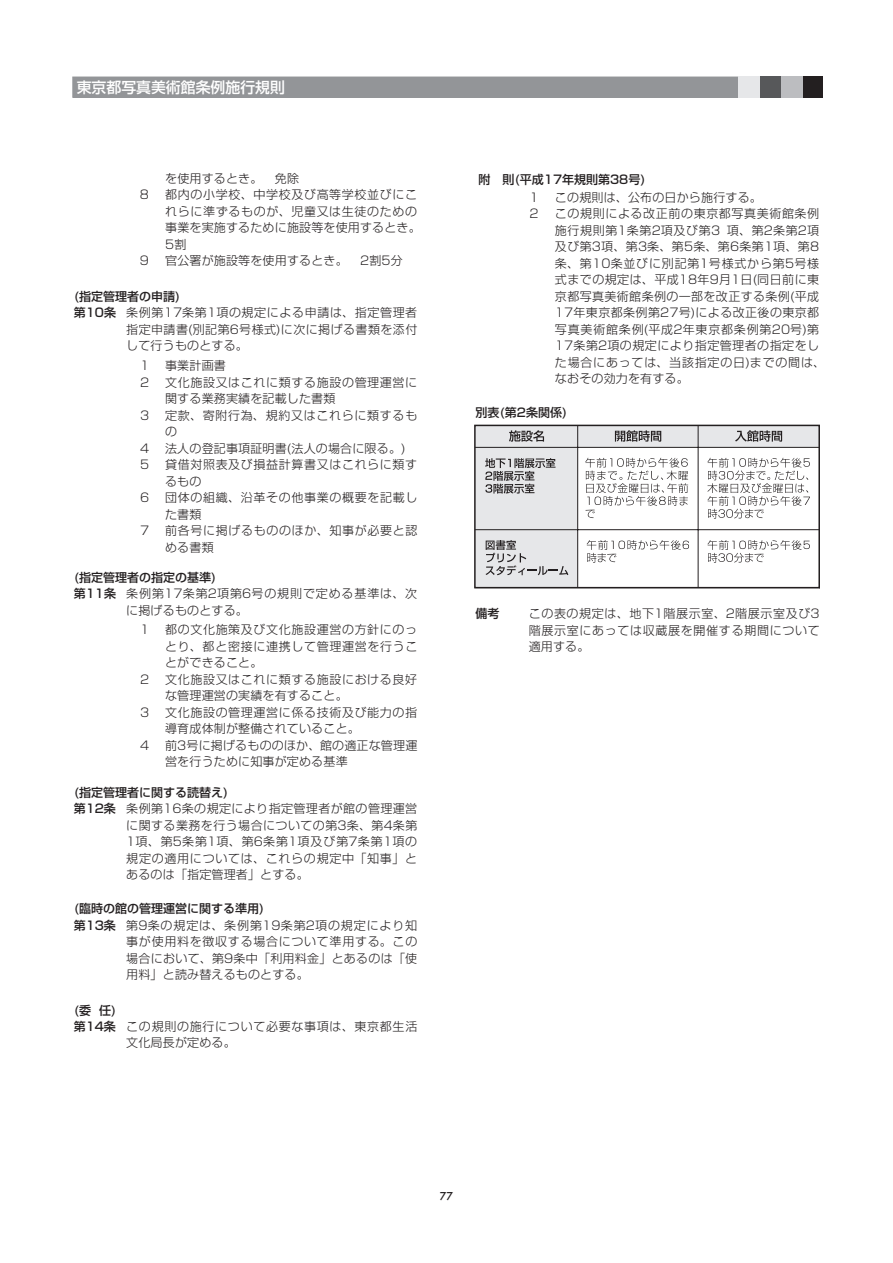
<style>
.page{position:relative;width:893px;height:1263px;background:#fff}
.page>*{position:absolute;margin:0;border:0;box-sizing:border-box;transform-origin:0 0}
.t1{font:500 14.85px "Shin Go Pro";color:#fff}
.t2{font:300 12px/16.5px "Shin Go Pro";letter-spacing:.04em;color:#231f20}
.t3{font:300 12px/16.5px "Shin Go Pro";letter-spacing:.015em;color:#231f20}
.t4{font:500 12px "Shin Go Pro";color:#231f20}
.t5{font:300 12px/16.5px "Shin Go Pro";letter-spacing:.06em;color:#231f20}
.t6{font:500 10.65px "Futura";color:#231f20}
</style>
<div class="page">
<div style="left:475px;top:426px;width:102px;height:162px;background:#e6e7e9"></div>
<div style="left:475px;top:426px;width:344px;height:21px;background:#e6e7e9"></div>
<hr style="left:475px;top:447px;width:345px;height:1px;background:#231f20">
<hr style="left:475px;top:425px;width:345px;height:1px;background:#231f20">
<hr style="left:475px;top:529px;width:345px;height:1px;background:#231f20">
<hr style="left:475px;top:587px;width:345px;height:1px;background:#231f20">
<hr style="left:698px;top:426px;width:1px;height:162px;background:#231f20">
<hr style="left:577px;top:426px;width:1px;height:162px;background:#231f20">
<hr style="left:819px;top:426px;width:1px;height:162px;background:#231f20">
<svg style="left:509px;top:430px;width:35px;height:12px"></svg>
<svg style="left:615px;top:430px;width:46px;height:12px"></svg>
<svg style="left:735px;top:430px;width:47px;height:12px"></svg>
<svg style="left:486px;top:540px;width:82px;height:35px"></svg>
<svg style="left:585px;top:458px;width:103px;height:60px"></svg>
<svg style="left:587px;top:540px;width:102px;height:23px"></svg>
<svg style="left:707px;top:458px;width:103px;height:61px"></svg>
<svg style="left:707px;top:540px;width:103px;height:23px"></svg>
<svg style="left:485px;top:458px;width:70px;height:35px"></svg>
<div style="left:73px;top:77px;width:749px;height:20px;background:#939598"></div>
<div style="left:72px;top:77px;width:750px;height:21px;border:1px solid #939598"></div>
<div style="left:801px;top:77px;width:22px;height:21px;background:#231f20"></div>
<div style="left:781px;top:77px;width:21px;height:21px;background:#bcbdc0"></div>
<div style="left:760px;top:77px;width:21px;height:21px;background:#57585a"></div>
<div style="left:739px;top:77px;width:21px;height:21px;background:#e6e7e9"></div>
<p class="t1" style="left:77px;top:75px;width:210px">東京都写真美術館条例施行規則</p>
<p class="t2" style="left:140px;top:185px;width:11px">8</p>
<p class="t2" style="left:140px;top:251px;width:11px">9</p>
<p class="t3" style="left:165px;top:168px;width:257px">を使用するとき。　免除<br>都内の小学校、中学校及び高等学校並びにこれらに準ずるものが、児童又は生徒のための事業を実施するために施設等を使用するとき。<br>5割<br>官公署が施設等を使用するとき。　2割5分</p>
<p class="t4" style="left:74px;top:286px;width:108px">(指定管理者の申請)</p>
<p class="t4" style="left:74px;top:303px;width:44px">第10条</p>
<p class="t2" style="left:126px;top:303px;width:293px;text-align:justify">条例第17条第1項の規定による申請は、指定管理者指定申請書(別記第6号様式)に次に掲げる書類を添付して行うものとする。</p>
<p class="t2" style="left:140px;top:356px;width:11px">1<br>2</p>
<p class="t2" style="left:140px;top:405px;width:11px">3</p>
<p class="t2" style="left:140px;top:438px;width:11px">4<br>5</p>
<p class="t2" style="left:140px;top:488px;width:11px">6</p>
<p class="t2" style="left:140px;top:521px;width:11px">7</p>
<p class="t2" style="left:165px;top:356px;width:254px">事業計画書<br>文化施設又はこれに類する施設の管理運営に関する業務実績を記載した書類<br>定款、寄附行為、規約又はこれらに類するもの<br>法人の登記事項証明書(法人の場合に限る。)貸借対照表及び損益計算書又はこれらに類するもの<br>団体の組織、沿革その他事業の概要を記載した書類<br>前各号に掲げるもののほか、知事が必要と認める書類</p>
<p class="t4" style="left:74px;top:567px;width:144px">(指定管理者の指定の基準)</p>
<p class="t4" style="left:74px;top:584px;width:44px">第11条</p>
<p class="t3" style="left:126px;top:584px;width:293px">条例第17条第2項第6号の規則で定める基準は、次に掲げるものとする。</p>
<p class="t2" style="left:140px;top:620px;width:11px">1</p>
<p class="t2" style="left:140px;top:669px;width:11px">2</p>
<p class="t2" style="left:140px;top:702px;width:11px">3</p>
<p class="t2" style="left:140px;top:735px;width:11px">4</p>
<p class="t2" style="left:165px;top:620px;width:254px">都の文化施策及び文化施設運営の方針にのっとり、都と密接に連携して管理運営を行うことができること。<br>文化施設又はこれに類する施設における良好な管理運営の実績を有すること。<br>文化施設の管理運営に係る技術及び能力の指導育成体制が整備されていること。<br>前3号に掲げるもののほか、館の適正な管理運営を行うために知事が定める基準</p>
<p class="t4" style="left:74px;top:783px;width:156px">(指定管理者に関する読替え)</p>
<p class="t4" style="left:74px;top:799px;width:44px">第12条</p>
<p class="t2" style="left:126px;top:799px;width:293px;text-align:justify">条例第16条の規定により指定管理者が館の管理運営に関する業務を行う場合についての第3条、第4条第1項、第5条第1項、第6条第1項及び第7条第1項の規定の適用については、これらの規定中「知事」とあるのは「指定管理者」とする。</p>
<p class="t4" style="left:74px;top:899px;width:192px">(臨時の館の管理運営に関する準用)</p>
<p class="t4" style="left:74px;top:915px;width:44px">第13条</p>
<p class="t4" style="left:74px;top:1000px;width:44px">(委 任)</p>
<p class="t4" style="left:74px;top:1016px;width:44px">第14条</p>
<p class="t2" style="left:126px;top:915px;width:293px;text-align:justify">第9条の規定は、条例第19条第2項の規定により知事が使用料を徴収する場合について準用する。この場合において、第9条中「利用料金」とあるのは「使用料」と読み替えるものとする。</p>
<p class="t5" style="left:126px;top:1017px;width:293px">この規則の施行について必要な事項は、東京都生活文化局長が定める。</p>
<p class="t4" style="left:479px;top:170px;width:169px">附　則(平成17年規則第38号)</p>
<p class="t2" style="left:529px;top:187px;width:11px">1<br>2</p>
<p class="t2" style="left:555px;top:188px;width:272px">この規則は、公布の日から施行する。<br>この規則による改正前の東京都写真美術館条例施行規則第1条第2項及び第3 項、第2条第2項及び第3項、第3条、第5条、第6条第1項、第8条、第10条並びに別記第1号様式から第5号様式までの規定は、平成18年9月1日(同日前に東京都写真美術館条例の一部を改正する条例(平成<br>17年東京都条例第27号)による改正後の東京都写真美術館条例(平成2年東京都条例第20号)第<br>17条第2項の規定により指定管理者の指定をした場合にあっては、当該指定の日)までの間は、なおその効力を有する。</p>
<p class="t4" style="left:476px;top:402px;width:93px">別表(第2条関係)</p>
<p class="t4" style="left:476px;top:604px;width:25px">備考</p>
<p class="t2" style="left:529px;top:604px;width:293px;text-align:justify">この表の規定は、地下1階展示室、2階展示室及び3階展示室にあっては収蔵展を開催する期間について適用する。</p>
<p class="t6" style="left:440px;top:1189px;width:15px">77</p>
</div>
